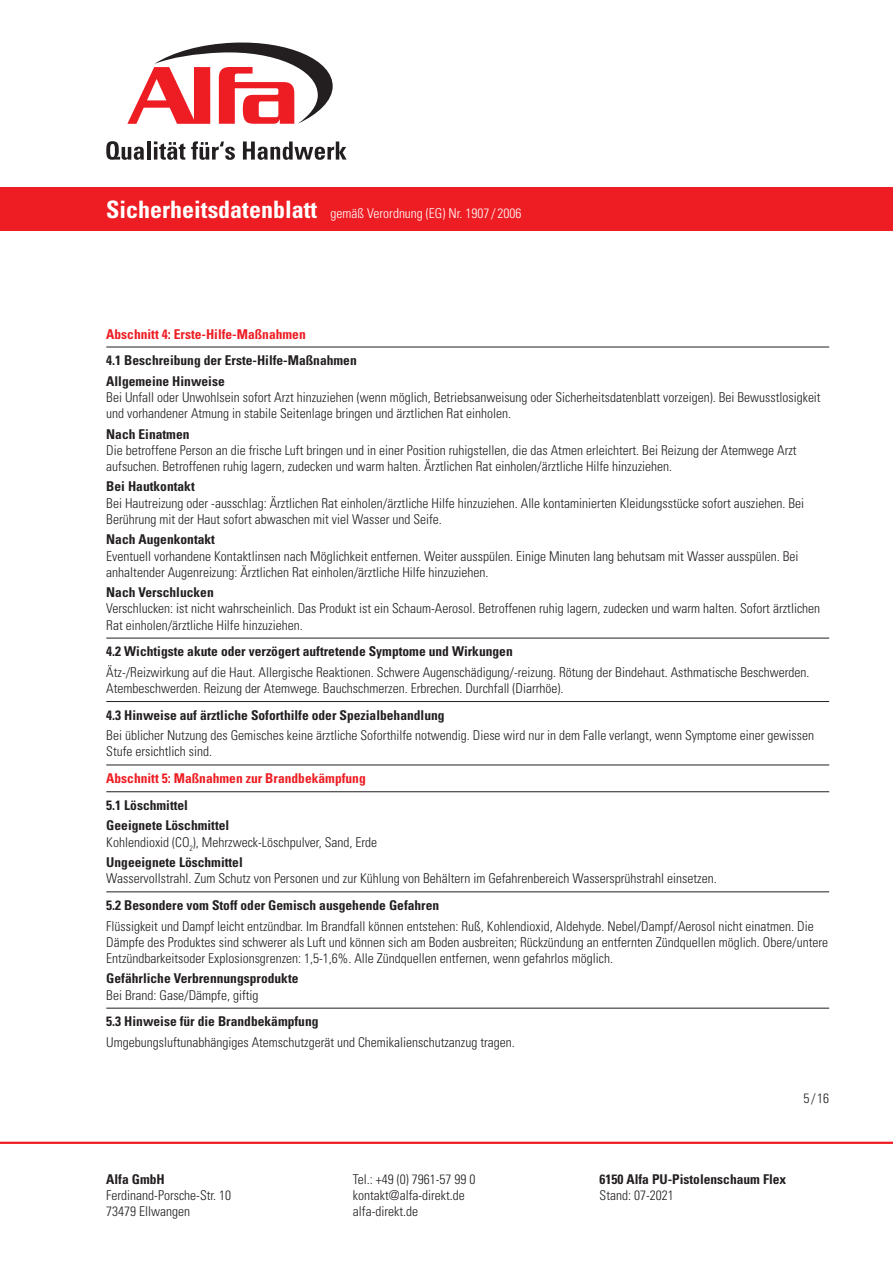
<style>
.page{position:relative;width:893px;height:1263px;background:#fff}
.page>*{position:absolute;margin:0;border:0;box-sizing:border-box;transform-origin:0 0}
.Fließtext{font:300 condensed 13.5px/16.2px "Univers LT Std";color:#231f20}
.Gliederungspunkte{font:300 condensed 13.5px/16.2px "Univers LT Std";color:#231f20}
.Fließtext-2{font:700 condensed 13.5px/16.2px "Univers LT Std";color:#231f20}
.Gliederungspunkte-2{font:700 condensed 13.5px "Univers LT Std";color:#ee1d23}
.t1{font:300 condensed 13.5px "Univers LT Std";color:#fff}
.s1{font-weight:700;font-size:24px}
.s2{font-weight:700}
.s3{font-weight:300}
</style>
<div class="page">
<hr style="left:0;top:1142px;width:893px;height:2px;background:#ee1d23">
<div style="left:0;top:187px;width:893px;height:44px;background:#ee1d23"></div>
<svg style="left:106px;top:141px;width:38px;height:19px"></svg>
<hr style="left:147px;top:141px;width:3px;height:19px;background:#231f20">
<svg style="left:154px;top:141px;width:31px;height:19px"></svg>
<svg style="left:191px;top:141px;width:44px;height:19px"></svg>
<svg style="left:243px;top:141px;width:104px;height:19px"></svg>
<svg style="left:127px;top:42px;width:206px;height:82px"></svg>
<hr style="left:106px;top:347px;width:723px;height:1px;background:#231f20">
<hr style="left:106px;top:638px;width:723px;height:1px;background:#231f20">
<hr style="left:106px;top:791px;width:723px;height:1px;background:#231f20">
<hr style="left:106px;top:891px;width:723px;height:1px;background:#231f20">
<hr style="left:106px;top:1008px;width:723px;height:1px;background:#231f20">
<hr style="left:106px;top:701px;width:723px;height:1px;background:#231f20">
<hr style="left:106px;top:765px;width:723px;height:1px;background:#231f20">
<p class="t1" style="left:106px;top:205px;width:417px"><span class="s1">Sicherheitsdatenblatt</span> gemäß Verordnung (EG) Nr. 1907 / 2006</p>
<p class="Gliederungspunkte-2" style="left:106px;top:325px;width:201px">Abschnitt 4: Erste-Hilfe-Maßnahmen</p>
<p class="Fließtext-2" style="left:106px;top:352px;width:252px">4.1 Beschreibung der Erste-Hilfe-Maßnahmen</p>
<p class="Gliederungspunkte" style="left:106px;top:373px;width:716px"><span class="s2">Allgemeine Hinweise<br></span>Bei Unfall oder Unwohlsein sofort Arzt hinzuziehen (wenn möglich, Betriebsanweisung oder Sicherheitsdatenblatt vorzeigen). Bei Bewusstlosigkeit und vorhandener Atmung in stabile Seitenlage bringen und ärztlichen Rat einholen.</p>
<p class="Fließtext" style="left:106px;top:426px;width:692px"><span class="s2">Nach Einatmen<br></span>Die betroffene Person an die frische Luft bringen und in einer Position ruhigstellen, die das Atmen erleichtert. Bei Reizung der Atemwege Arzt aufsuchen. Betroffenen ruhig lagern, zudecken und warm halten. Ärztlichen Rat einholen/ärztliche Hilfe hinzuziehen.</p>
<p class="Fließtext" style="left:106px;top:479px;width:699px"><span class="s2">Bei Hautkontakt<br></span>Bei Hautreizung oder -ausschlag: Ärztlichen Rat einholen/ärztliche Hilfe hinzuziehen. Alle kontaminierten Kleidungsstücke sofort ausziehen. Bei<br>Berührung mit der Haut sofort abwaschen mit viel Wasser und Seife.</p>
<p class="Gliederungspunkte" style="left:106px;top:531px;width:694px"><span class="s2">Nach Augenkontakt<br></span>Eventuell vorhandene Kontaktlinsen nach Möglichkeit entfernen. Weiter ausspülen. Einige Minuten lang behutsam mit Wasser ausspülen. Bei anhaltender Augenreizung: Ärztlichen Rat einholen/ärztliche Hilfe hinzuziehen.</p>
<p class="Fließtext" style="left:106px;top:584px;width:715px"><span class="s2">Nach Verschlucken<br></span>Verschlucken: ist nicht wahrscheinlich. Das Produkt ist ein Schaum-Aerosol. Betroffenen ruhig lagern, zudecken und warm halten. Sofort ärztlichen<br>Rat einholen/ärztliche Hilfe hinzuziehen.</p>
<p class="Fließtext-2" style="left:106px;top:643px;width:408px">4.2 Wichtigste akute oder verzögert auftretende Symptome und Wirkungen</p>
<p class="Fließtext" style="left:106px;top:664px;width:705px">Ätz-/Reizwirkung auf die Haut. Allergische Reaktionen. Schwere Augenschädigung/-reizung. Rötung der Bindehaut. Asthmatische Beschwerden.<br>Atembeschwerden. Reizung der Atemwege. Bauchschmerzen. Erbrechen. Durchfall (Diarrhöe).</p>
<p class="Fließtext-2" style="left:106px;top:707px;width:340px">4.3 Hinweise auf ärztliche Soforthilfe oder Spezialbehandlung</p>
<p class="Fließtext" style="left:106px;top:727px;width:709px">Bei üblicher Nutzung des Gemisches keine ärztliche Soforthilfe notwendig. Diese wird nur in dem Falle verlangt, wenn Symptome einer gewissen<br>Stufe ersichtlich sind.</p>
<p class="Gliederungspunkte-2" style="left:106px;top:770px;width:261px">Abschnitt 5: Maßnahmen zur Brandbekämpfung</p>
<p class="Fließtext-2" style="left:106px;top:797px;width:83px">5.1 Löschmittel</p>
<p class="Fließtext" style="left:106px;top:818px;width:272px"><span class="s2">Geeignete Löschmittel<br></span>Kohlendioxid (CO<sub>2</sub>), Mehrzweck-Löschpulver, Sand, Erde</p>
<p class="Fließtext" style="left:106px;top:854px;width:612px"><span class="s2">Ungeeignete Löschmittel<br></span>Wasservollstrahl. Zum Schutz von Personen und zur Kühlung von Behältern im Gefahrenbereich Wassersprühstrahl einsetzen.</p>
<p class="Fließtext-2" style="left:106px;top:897px;width:334px">5.2 Besondere vom Stoff oder Gemisch ausgehende Gefahren</p>
<p class="Fließtext" style="left:106px;top:918px;width:723px">Flüssigkeit und Dampf leicht entzündbar. Im Brandfall können entstehen: Ruß, Kohlendioxid, Aldehyde. Nebel/Dampf/Aerosol nicht einatmen. Die<br>Dämpfe des Produktes sind schwerer als Luft und können sich am Boden ausbreiten; Rückzündung an entfernten Zündquellen möglich. Obere/untere<br>Entzündbarkeitsoder Explosionsgrenzen: 1,5-1,6%. Alle Zündquellen entfernen, wenn gefahrlos möglich.</p>
<p class="Fließtext-2" style="left:106px;top:970px;width:194px">Gefährliche Verbrennungsprodukte<br><span class="s3">Bei Brand: Gase/Dämpfe, giftig</span></p>
<p class="Fließtext-2" style="left:106px;top:1013px;width:214px">5.3 Hinweise für die Brandbekämpfung</p>
<p class="Fließtext" style="left:106px;top:1034px;width:410px">Umgebungsluftunabhängiges Atemschutzgerät und Chemikalienschutzanzug tragen.</p>
<p class="Fließtext-2" style="left:106px;top:1171px;width:60px">Alfa GmbH</p>
<p class="Fließtext" style="left:106px;top:1187px;width:126px">Ferdinand-Porsche-Str. 10<br>73479 Ellwangen</p>
<p class="Fließtext" style="left:803px;top:1090px;width:27px">5/16</p>
<p class="Fließtext" style="left:353px;top:1171px;width:124px">Tel.: +49 (0) 7961-57 99 0 kontakt@alfa-direkt.de alfa-direkt.de</p>
<p class="Fließtext-2" style="left:600px;top:1171px;width:188px">6150 Alfa PU-Pistolenschaum Flex</p>
<p class="Fließtext" style="left:600px;top:1187px;width:76px">Stand: 07-2021</p>
</div>
